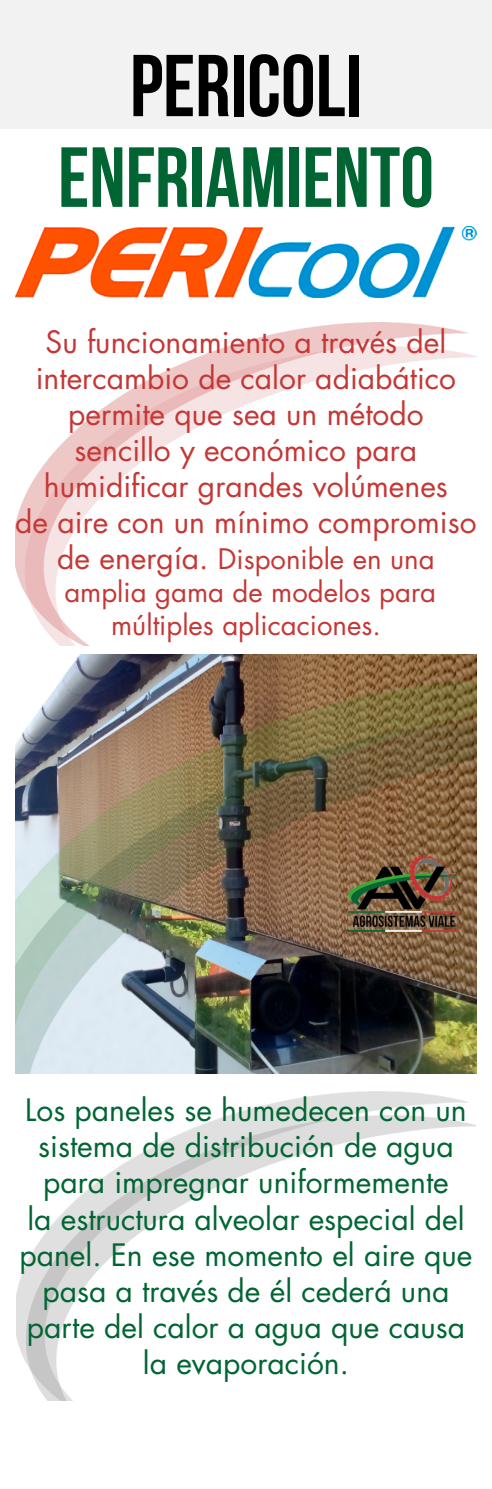
<style>
.page{position:relative;width:492px;height:1489px;background:#fff}
.page>*{position:absolute;margin:0;border:0;box-sizing:border-box;transform-origin:0 0}
.t1{font:87.5px "Bebas Neue";color:#000}
.t2{font:85px "Bebas Neue";color:#006533}
.t3{font:30px/36px "Futura Std";color:#006533;text-align:center}
.t4{font:30px/36px "Futura Std";color:#c53735;text-align:center}
.t5{font:27.5px/33px "Futura Std";color:#c53735;text-align:center}
.s1{font-size:30px}
</style>
<div class="page">
<img style="left:16px;top:1091px;width:459px;height:309px">
<img style="left:15px;top:322px;width:461px;height:323px">
<img style="left:15px;top:654px;width:460px;height:419px">
<img style="left:15px;top:226px;width:460px;height:72px">
<div style="left:0;top:0;width:491px;height:128px;background:#f2f2f2"></div>
<h1 class="t1" style="left:130px;top:38px;width:233px">PERICOLI</h1>
<h2 class="t2" style="left:58px;top:131px;width:377px">ENFRIAMIENTO</h2>
<p class="t4" style="left:15px;top:324px;width:462px">Su funcionamiento a través del intercambio de calor adiabático permite que sea un método<br>sencillo y económico para humidificar grandes volúmenes<br>de aire con un mínimo compromiso</p>
<p class="t5" style="left:57px;top:542px;width:380px"><span class="s1">de energía.</span> Disponible en una amplia gama de modelos para múltiples aplicaciones.</p>
<p class="t3" style="left:19px;top:1092px;width:454px">Los paneles se humedecen con un sistema de distribución de agua para impregnar uniformemente<br>la estructura alveolar especial del panel. En ese momento el aire que pasa a través de él cederá una parte del calor a agua que causa la evaporación.</p>
</div>
